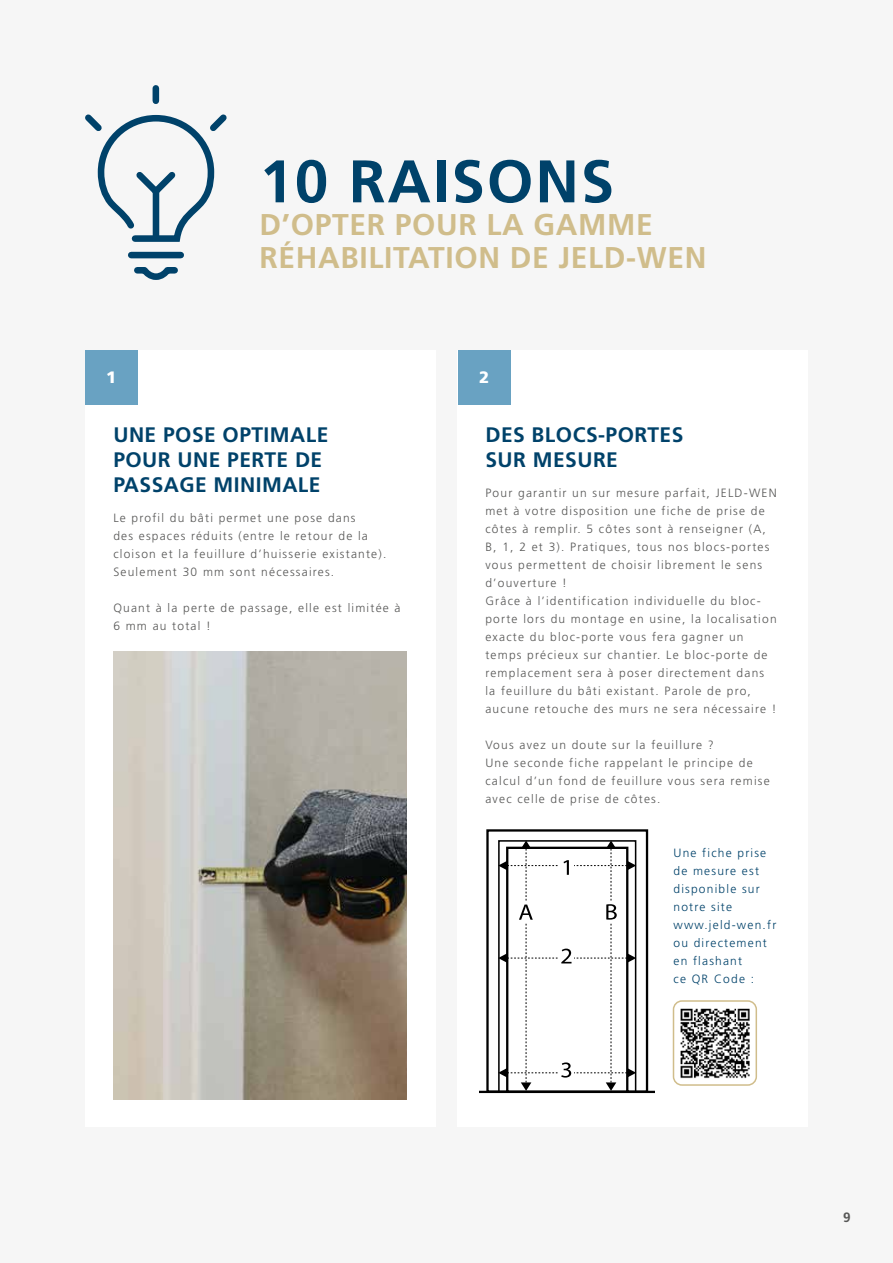
<style>
.page{position:relative;width:893px;height:1263px;background:#f6f6f6}
.page>*{position:absolute;margin:0;border:0;box-sizing:border-box;transform-origin:0 0}
.t1{font:700 60px "Frutiger LT Std";letter-spacing:.035em;color:#00426a}
.t2{font:700 30px/33px "Frutiger LT Std";letter-spacing:.02em;color:#d0bd8b}
.t3{font:700 21px/25.2px "Frutiger LT Std";letter-spacing:.02em;color:#00426a}
.t4{font:900 16.5px "Frutiger LT Std";color:#fff}
.t5{font:700 13.5px "Frutiger LT Std";color:#575756}
.t6{font:300 12px/18px "Frutiger LT Std";letter-spacing:.1em;color:#575756}
.t7{font:300 12px/18px "Frutiger LT Std";letter-spacing:.1em;color:#00426a}
</style>
<div class="page">
<div style="left:85px;top:350px;width:350px;height:776px;background:#fff"></div>
<div style="left:457px;top:350px;width:350px;height:776px;background:#fff"></div>
<hr style="left:480px;top:1091px;width:175px;height:2px;background:#000">
<svg style="left:485px;top:829px;width:164px;height:262px"></svg>
<img style="left:673px;top:1003px;width:81px;height:80px">
<div style="left:673px;top:1000px;width:84px;height:86px;border:2px solid #d0bd8b;border-radius:9px"></div>
<img style="left:113px;top:652px;width:294px;height:448px">
<div style="left:85px;top:350px;width:53px;height:55px;background:#69a2c2"></div>
<div style="left:458px;top:350px;width:52px;height:55px;background:#69a2c2"></div>
<svg style="left:85px;top:85px;width:142px;height:195px"></svg>
<h1 class="t1" style="left:260px;top:146px;width:356px">10 RAISONS</h1>
<h2 class="t2" style="left:260px;top:209px;width:448px">D’OPTER POUR LA GAMME<br>RÉHABILITATION DE JELD-WEN</h2>
<h3 class="t4" style="left:106px;top:368px;width:12px">1</h3>
<h3 class="t4" style="left:479px;top:368px;width:12px">2</h3>
<h3 class="t3" style="left:113px;top:422px;width:217px">UNE POSE OPTIMALE<br>POUR UNE PERTE DE<br>PASSAGE MINIMALE</h3>
<p class="t6" style="left:113px;top:509px;width:275px">Le profil du bâti permet une pose dans<br>des espaces réduits (entre le retour de la cloison et la feuillure d’huisserie existante).<br>Seulement 30 mm sont nécessaires.</p>
<p class="t6" style="left:113px;top:599px;width:289px">Quant à la perte de passage, elle est limitée à<br>6 mm au total !</p>
<h3 class="t3" style="left:485px;top:422px;width:199px">DES BLOCS-PORTES<br>SUR MESURE</h3>
<p class="t6" style="left:485px;top:484px;width:293px">Pour garantir un sur mesure parfait, JELD-WEN met à votre disposition une fiche de prise de côtes à remplir. 5 côtes sont à renseigner (A, B, 1, 2 et 3). Pratiques, tous nos blocs-portes vous permettent de choisir librement le sens d’ouverture !<br>Grâce à l’identification individuelle du bloc&shy;porte lors du montage en usine, la localisation exacte du bloc-porte vous fera gagner un temps précieux sur chantier. Le bloc-porte de remplacement sera à poser directement dans la feuillure du bâti existant. Parole de pro, aucune retouche des murs ne sera nécessaire !</p>
<p class="t6" style="left:485px;top:736px;width:286px">Vous avez un doute sur la feuillure ?<br>Une seconde fiche rappelant le principe de calcul d’un fond de feuillure vous sera remise avec celle de prise de côtes.</p>
<p class="t7" style="left:673px;top:844px;width:104px">Une fiche prise de mesure est disponible sur notre site www.jeld-wen.fr ou directement en flashant<br>ce QR Code :</p>
<p class="t5" style="left:843px;top:1209px;width:9px">9</p>
</div>
